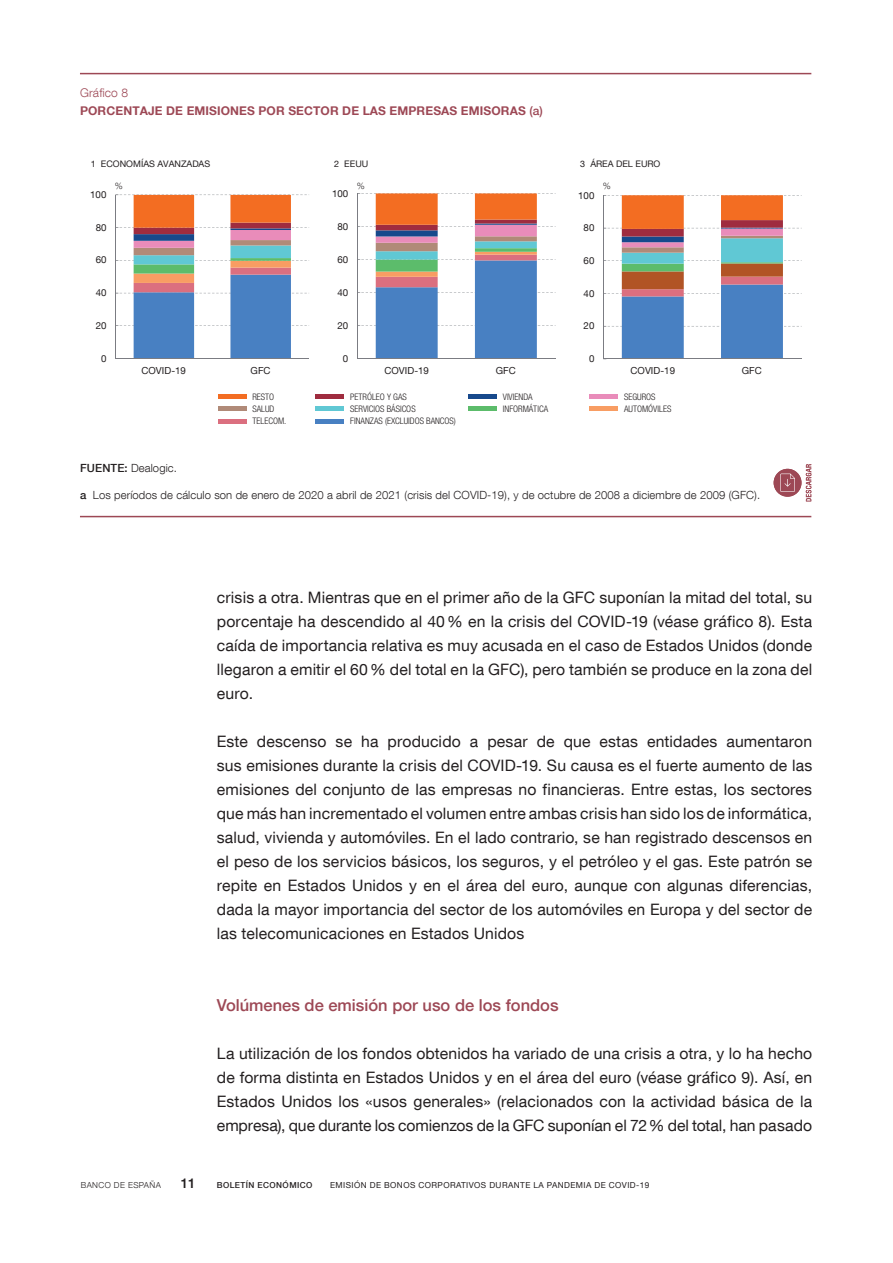
<style>
.page{position:relative;width:893px;height:1263px;background:#fff}
.page>*{position:absolute;margin:0;border:0;box-sizing:border-box;transform-origin:0 0}
.Ladillo_2{font:500 16.5px "Bd E Neue Helvetica";color:#9d4855}
.Texto_artículo{font:15.75px/24px "Bd E Neue Helvetica";letter-spacing:.01em;color:#231f20;text-align:justify}
.t1{font:500 13.5px "Bd E Neue Helvetica";color:#231f20}
.t2{font:700 12px "Bd E Neue Helvetica";letter-spacing:.01em;color:#9d4855}
.t3{font:300 12px "Bd E Neue Helvetica";letter-spacing:.01em;color:#9d4855}
.t4{font:300 11.25px "Bd E Neue Helvetica";letter-spacing:.01em;color:#231f20}
.t5{font:9.75px "Bd E Neue Helvetica";color:#231f20}
.t6{font:300 condensed 9px "Bd E Neue Helvetica";color:#231f20}
.t7{font:9px "Bd E Neue Helvetica";color:#231f20}
.t8{font:300 9px "Bd E Neue Helvetica";color:#231f20}
.t9{font:8.25px "Bd E Neue Helvetica";letter-spacing:.05em;color:#231f20}
.t10{font:500 8.25px "Bd E Neue Helvetica";letter-spacing:.05em;color:#231f20}
.t11{font:300 8.25px "Bd E Neue Helvetica";letter-spacing:.05em;color:#231f20}
.s1{font-weight:500}
</style>
<div class="page">
<hr style="left:80px;top:73px;width:731px;height:1px;background:#9d4855">
<hr style="left:80px;top:516px;width:731px;height:1px;background:#9d4855">
<svg style="left:115px;top:195px;width:194px;height:163px"></svg>
<hr style="left:115px;top:358px;width:194px;height:1px;background:#7b7c82">
<svg style="left:357px;top:193px;width:199px;height:165px"></svg>
<hr style="left:357px;top:358px;width:199px;height:1px;background:#7b7c82">
<svg style="left:603px;top:195px;width:199px;height:163px"></svg>
<hr style="left:603px;top:358px;width:199px;height:1px;background:#7b7c82">
<hr style="left:218px;top:395px;width:28px;height:4px;background:#f36d22">
<hr style="left:315px;top:395px;width:29px;height:4px;background:#9f2c3f">
<hr style="left:468px;top:395px;width:29px;height:4px;background:#17498c">
<hr style="left:589px;top:395px;width:29px;height:4px;background:#e98cba">
<hr style="left:218px;top:407px;width:28px;height:4px;background:#b08a78">
<hr style="left:315px;top:407px;width:29px;height:4px;background:#60c8d4">
<hr style="left:468px;top:407px;width:29px;height:4px;background:#5cbc6b">
<hr style="left:589px;top:407px;width:29px;height:4px;background:#f89d63">
<hr style="left:218px;top:419px;width:28px;height:4px;background:#db6f7f">
<hr style="left:315px;top:419px;width:29px;height:4px;background:#4880c2">
<svg style="left:806px;top:464px;width:5px;height:38px"></svg>
<div style="left:774px;top:469px;width:27px;height:28px;background:#9d4855;border-radius:50%"></div>
<svg style="left:780px;top:474px;width:15px;height:18px"></svg>
<p class="t3" style="left:80px;top:85px;width:49px">Gráfico 8</p>
<p class="t2" style="left:80px;top:103px;width:464px">PORCENTAJE DE EMISIONES POR SECTOR DE LAS EMPRESAS EMISORAS <span class="s1">(a)</span></p>
<p class="t7" style="left:91px;top:158px;width:121px">1 ECONOMÍAS AVANZADAS</p>
<p class="t7" style="left:334px;top:158px;width:36px">2 EEUU</p>
<p class="t7" style="left:580px;top:158px;width:82px">3 ÁREA DEL EURO</p>
<p class="t5" style="left:90px;top:188px;width:18px">100</p>
<p class="t8" style="left:115px;top:181px;width:10px">%</p>
<p class="t5" style="left:332px;top:187px;width:18px">100</p>
<p class="t8" style="left:357px;top:181px;width:10px">%</p>
<p class="t5" style="left:578px;top:189px;width:18px">100</p>
<p class="t8" style="left:603px;top:181px;width:10px">%</p>
<p class="t5" style="left:96px;top:221px;width:12px">80</p>
<p class="t5" style="left:338px;top:220px;width:12px">80</p>
<p class="t5" style="left:584px;top:222px;width:12px">80</p>
<p class="t5" style="left:96px;top:254px;width:12px">60</p>
<p class="t5" style="left:338px;top:253px;width:12px">60</p>
<p class="t5" style="left:584px;top:255px;width:12px">60</p>
<p class="t5" style="left:96px;top:287px;width:12px">40</p>
<p class="t5" style="left:338px;top:286px;width:12px">40</p>
<p class="t5" style="left:584px;top:287px;width:12px">40</p>
<p class="t5" style="left:96px;top:319px;width:12px">20</p>
<p class="t5" style="left:338px;top:319px;width:12px">20</p>
<p class="t5" style="left:584px;top:320px;width:12px">20</p>
<p class="t5" style="left:101px;top:352px;width:7px">0</p>
<p class="t5" style="left:343px;top:352px;width:7px">0</p>
<p class="t5" style="left:589px;top:353px;width:7px">0</p>
<p class="t5" style="left:142px;top:365px;width:46px">COVID-19</p>
<p class="t5" style="left:251px;top:365px;width:21px">GFC</p>
<p class="t5" style="left:385px;top:365px;width:46px">COVID-19</p>
<p class="t5" style="left:496px;top:365px;width:21px">GFC</p>
<p class="t5" style="left:631px;top:365px;width:46px">COVID-19</p>
<p class="t5" style="left:742px;top:365px;width:21px">GFC</p>
<p class="t6" style="left:252px;top:391px;width:23px">RESTO</p>
<p class="t6" style="left:350px;top:391px;width:58px">PETRÓLEO Y GAS</p>
<p class="t6" style="left:503px;top:391px;width:31px">VIVIENDA</p>
<p class="t6" style="left:624px;top:391px;width:33px">SEGUROS</p>
<p class="t6" style="left:252px;top:403px;width:23px">SALUD</p>
<p class="t6" style="left:350px;top:403px;width:67px">SERVICIOS BÁSICOS</p>
<p class="t6" style="left:503px;top:403px;width:47px">INFORMÁTICA</p>
<p class="t6" style="left:624px;top:403px;width:49px">AUTOMÓVILES</p>
<p class="t6" style="left:252px;top:416px;width:35px">TELECOM.</p>
<p class="t6" style="left:350px;top:416px;width:107px">FINANZAS (EXCLUIDOS BANCOS)</p>
<p class="t4" style="left:80px;top:461px;width:98px"><span class="s1">FUENTE:</span> Dealogic.</p>
<p class="t4" style="left:80px;top:488px;width:681px"><span class="s1">a</span> Los períodos de cálculo son de enero de 2020 a abril de 2021 (crisis del COVID-19), y de octubre de 2008 a diciembre de 2009 (GFC).</p>
<p class="Texto_artículo" style="left:217px;top:585px;width:597px">crisis a otra. Mientras que en el primer año de la GFC suponían la mitad del total, su porcentaje ha descendido al 40% en la crisis del COVID-19 (véase gráfico 8). Esta caída de importancia relativa es muy acusada en el caso de Estados Unidos (donde llegaron a emitir el 60% del total en la GFC), pero también se produce en la zona del euro.</p>
<p class="Texto_artículo" style="left:217px;top:729px;width:597px">Este descenso se ha producido a pesar de que estas entidades aumentaron sus emisiones durante la crisis del COVID-19. Su causa es el fuerte aumento de las emisiones del conjunto de las empresas no financieras. Entre estas, los sectores que más han incrementado el volumen entre ambas crisis han sido los de informática, salud, vivienda y automóviles. En el lado contrario, se han registrado descensos en el peso de los servicios básicos, los seguros, y el petróleo y el gas. Este patrón se repite en Estados Unidos y en el área del euro, aunque con algunas diferencias, dada la mayor importancia del sector de los automóviles en Europa y del sector de las telecomunicaciones en Estados Unidos</p>
<h3 class="Ladillo_2" style="left:217px;top:995px;width:343px">Volúmenes de emisión por uso de los fondos</h3>
<p class="Texto_artículo" style="left:217px;top:1041px;width:597px">La utilización de los fondos obtenidos ha variado de una crisis a otra, y lo ha hecho de forma distinta en Estados Unidos y en el área del euro (véase gráfico 9). Así, en Estados Unidos los «usos generales» (relacionados con la actividad básica de la empresa), que durante los comienzos de la GFC suponían el 72% del total, han pasado</p>
<p class="t11" style="left:81px;top:1180px;width:82px">BANCO DE ESPAÑA</p>
<p class="t1" style="left:181px;top:1175px;width:16px">11</p>
<p class="t10" style="left:217px;top:1180px;width:97px">BOLETÍN ECONÓMICO</p>
<p class="t9" style="left:330px;top:1180px;width:321px">EMISIÓN DE BONOS CORPORATIVOS DURANTE LA PANDEMIA DE COVID-19</p>
</div>
